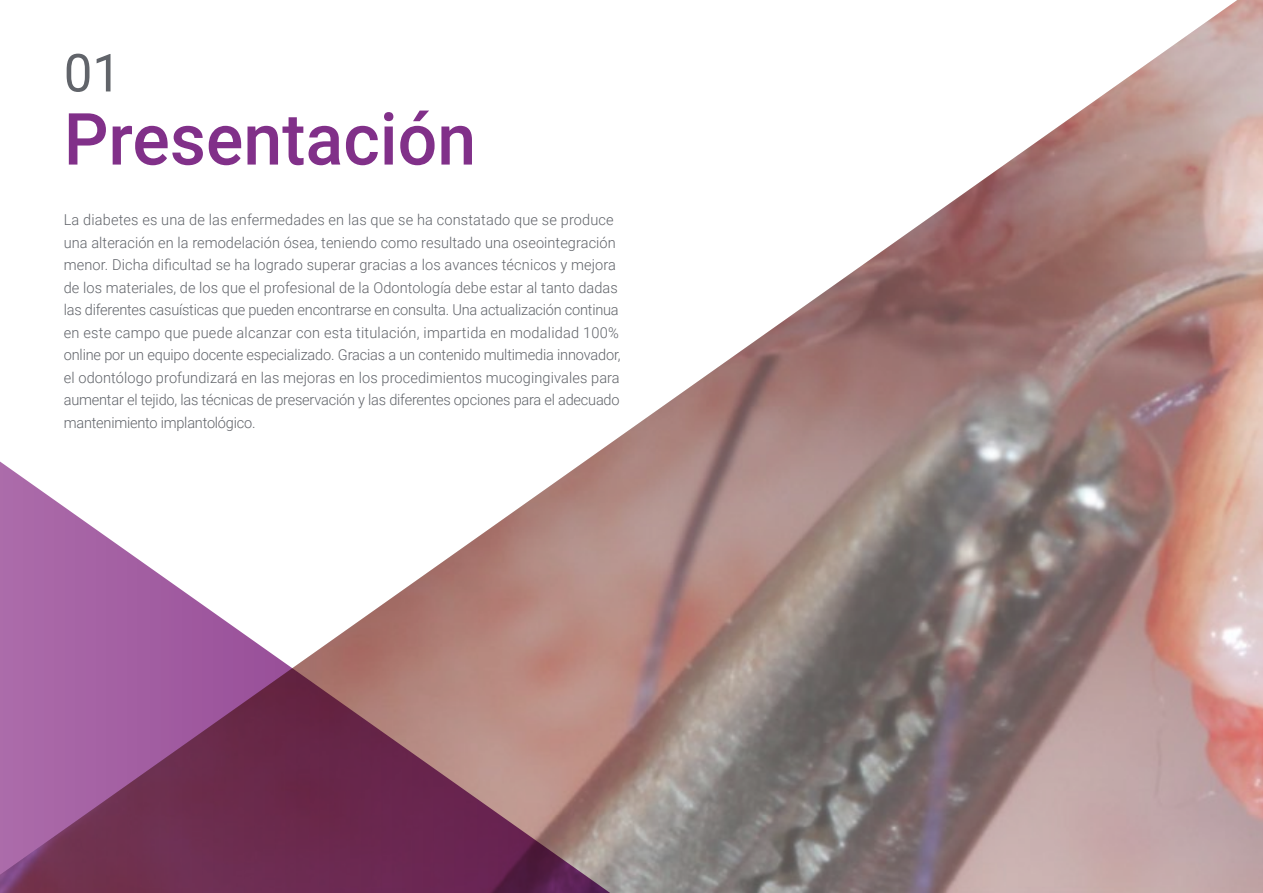
<style>
.page{position:relative;width:1263px;height:893px;background:#fff}
.page>*{position:absolute;margin:0;border:0;box-sizing:border-box;transform-origin:0 0}
.t1{font:500 72px "Roboto";color:#813089}
.t2{font:52.5px "Roboto";color:#61646a}
.t3{font:300 15px/22.5px "Roboto";letter-spacing:.005em;color:#61646a}
</style>
<div class="page">
<img style="left:606px;top:0;width:657px;height:893px">
<svg style="left:0;top:446px;width:640px;height:447px"></svg>
<h2 class="t2" style="left:64px;top:36px;width:59px">01</h2>
<h1 class="t1" style="left:64px;top:89px;width:414px">Presentación</h1>
<p class="t3" style="left:64px;top:208px;width:558px">La diabetes es una de las enfermedades en las que se ha constatado que se produce una alteración en la remodelación ósea, teniendo como resultado una oseointegración menor. Dicha dificultad se ha logrado superar gracias a los avances técnicos y mejora de los materiales, de los que el profesional de la Odontología debe estar al tanto dadas las diferentes casuísticas que pueden encontrarse en consulta. Una actualización continua en este campo que puede alcanzar con esta titulación, impartida en modalidad 100% online por un equipo docente especializado. Gracias a un contenido multimedia innovador, el odontólogo profundizará en las mejoras en los procedimientos mucogingivales para aumentar el tejido, las técnicas de preservación y las diferentes opciones para el adecuado mantenimiento implantológico.</p>
</div>
